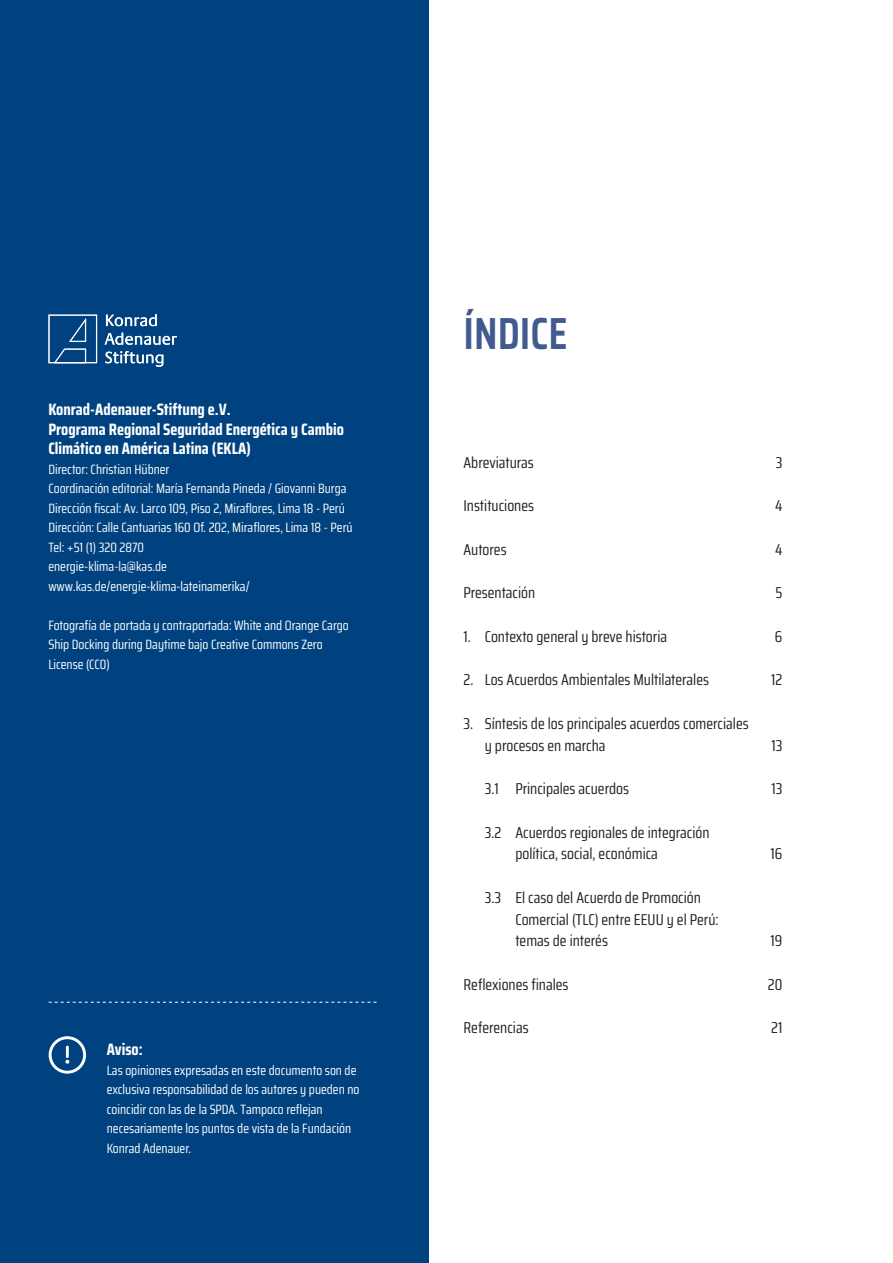
<style>
.page{position:relative;width:893px;height:1263px;background:#fff}
.page>*{position:absolute;margin:0;border:0;box-sizing:border-box;transform-origin:0 0}
.TITULO{font:600 45px "Saira Condensed";color:#435a91}
.TITULO_CUADRO{font:700 16.5px "Saira Condensed";color:#fff}
.t1{font:15.75px "Saira Condensed";color:#231f20}
.TITULO_CUADRO-2{font:13.5px/19.5px "Saira Condensed";color:#fff}
</style>
<div class="page">
<div style="left:0;top:0;width:429px;height:1263px;background:#004280"></div>
<svg style="left:49px;top:1036px;width:37px;height:38px"></svg>
<svg style="left:49px;top:1002px;width:328px;height:1px"></svg>
<svg style="left:106px;top:314px;width:51px;height:12px"></svg>
<svg style="left:105px;top:333px;width:72px;height:12px"></svg>
<svg style="left:105px;top:351px;width:58px;height:16px"></svg>
<svg style="left:48px;top:315px;width:49px;height:48px"></svg>
<p class="TITULO_CUADRO" style="left:48px;top:397px;width:184px">Konrad-Adenauer-Stiftung e.V.</p>
<p class="TITULO_CUADRO" style="left:48px;top:416px;width:297px">Programa Regional Seguridad Energética y Cambio</p>
<p class="TITULO_CUADRO" style="left:48px;top:436px;width:204px">Climático en América Latina (EKLA)</p>
<p class="TITULO_CUADRO-2" style="left:48px;top:459px;width:123px">Director: Christian Hübner</p>
<p class="TITULO_CUADRO-2" style="left:48px;top:478px;width:300px">Coordinación editorial: María Fernanda Pineda / Giovanni Burga</p>
<p class="TITULO_CUADRO-2" style="left:48px;top:498px;width:298px">Dirección fiscal: Av. Larco 109, Piso 2, Miraflores, Lima 18 - Perú</p>
<p class="TITULO_CUADRO-2" style="left:48px;top:517px;width:306px">Dirección: Calle Cantuarias 160 Of. 202, Miraflores, Lima 18 - Perú</p>
<p class="TITULO_CUADRO-2" style="left:48px;top:537px;width:97px">Tel: +51 (1) 320 2870</p>
<p class="TITULO_CUADRO-2" style="left:48px;top:556px;width:120px">energie-klima-la@kas.de</p>
<p class="TITULO_CUADRO-2" style="left:48px;top:576px;width:203px">www.kas.de/energie-klima-lateinamerika/</p>
<p class="TITULO_CUADRO-2" style="left:48px;top:615px;width:302px">Fotografía de portada y contraportada: White and Orange Cargo<br>Ship Docking during Daytime bajo Creative Commons Zero<br>License (CC0)</p>
<p class="TITULO_CUADRO" style="left:107px;top:1037px;width:37px">Aviso:</p>
<p class="TITULO_CUADRO-2" style="left:107px;top:1060px;width:251px">Las opiniones expresadas en este documento son de</p>
<p class="TITULO_CUADRO-2" style="left:107px;top:1079px;width:254px">exclusiva responsabilidad de los autores y pueden no</p>
<p class="TITULO_CUADRO-2" style="left:107px;top:1099px;width:217px">coincidir con las de la SPDA. Tampoco reflejan</p>
<p class="TITULO_CUADRO-2" style="left:107px;top:1118px;width:246px">necesariamente los puntos de vista de la Fundación</p>
<p class="TITULO_CUADRO-2" style="left:107px;top:1138px;width:86px">Konrad Adenauer.</p>
<p class="TITULO" style="left:463px;top:299px;width:105px">ÍNDICE</p>
<p class="t1" style="left:463px;top:450px;width:72px">Abreviaturas</p>
<p class="t1" style="left:776px;top:450px;width:8px">3</p>
<p class="t1" style="left:463px;top:494px;width:72px">Instituciones</p>
<p class="t1" style="left:775px;top:494px;width:9px">4</p>
<p class="t1" style="left:463px;top:537px;width:45px">Autores</p>
<p class="t1" style="left:775px;top:537px;width:9px">4</p>
<p class="t1" style="left:463px;top:581px;width:73px">Presentación</p>
<p class="t1" style="left:775px;top:581px;width:8px">5</p>
<p class="t1" style="left:463px;top:624px;width:205px">1. Contexto general y breve historia</p>
<p class="t1" style="left:775px;top:624px;width:9px">6</p>
<p class="t1" style="left:463px;top:668px;width:247px">2. Los Acuerdos Ambientales Multilaterales</p>
<p class="t1" style="left:771px;top:668px;width:13px">12</p>
<p class="t1" style="left:463px;top:711px;width:287px">3. Síntesis de los principales acuerdos comerciales</p>
<p class="t1" style="left:485px;top:733px;width:122px">y procesos en marcha</p>
<p class="t1" style="left:771px;top:733px;width:12px">13</p>
<p class="t1" style="left:485px;top:777px;width:146px">3.1 Principales acuerdos</p>
<p class="t1" style="left:771px;top:777px;width:12px">13</p>
<p class="t1" style="left:485px;top:820px;width:226px">3.2 Acuerdos regionales de integración</p>
<p class="t1" style="left:515px;top:842px;width:144px">política, social, económica</p>
<p class="t1" style="left:771px;top:842px;width:13px">16</p>
<p class="t1" style="left:485px;top:885px;width:218px">3.3 El caso del Acuerdo de Promoción</p>
<p class="t1" style="left:515px;top:907px;width:205px">Comercial (TLC) entre EEUU y el Perú:</p>
<p class="t1" style="left:515px;top:929px;width:94px">temas de interés</p>
<p class="t1" style="left:771px;top:929px;width:13px">19</p>
<p class="t1" style="left:463px;top:972px;width:107px">Reflexiones finales</p>
<p class="t1" style="left:768px;top:972px;width:16px">20</p>
<p class="t1" style="left:463px;top:1016px;width:67px">Referencias</p>
<p class="t1" style="left:771px;top:1016px;width:13px">21</p>
</div>
